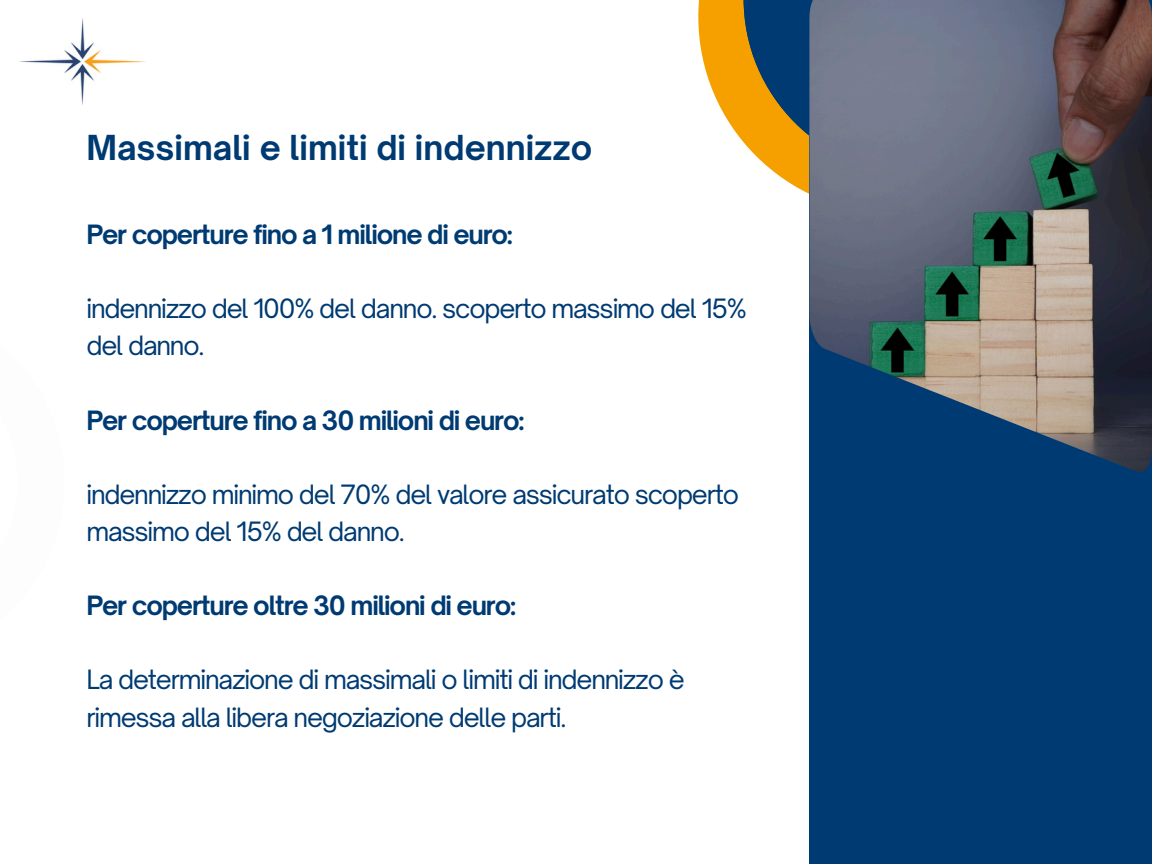
<style>
.page{position:relative;width:1152px;height:864px;background:#fff}
.page>*{position:absolute;margin:0;border:0;box-sizing:border-box;transform-origin:0 0}
.t1{font:700 33px "Open Sauce One";color:#003a73}
.t2{font:25.5px/37.2px "Open Sauce One";letter-spacing:-.045em;color:#003a73}
.t3{font:700 25.5px "Open Sauce One";letter-spacing:-.045em;color:#003a73}
</style>
<div class="page">
<svg style="left:698px;top:0;width:111px;height:194px"></svg>
<svg style="left:744px;top:0;width:65px;height:174px;background:#706c49"></svg>
<div style="left:809px;top:0;width:343px;height:864px;background:#003a73"></div>
<img style="left:809px;top:0;width:343px;height:472px">
<img style="left:19px;top:18px;width:126px;height:87px">
<p class="t1" style="left:86px;top:127px;width:507px">Massimali e limiti di indennizzo</p>
<p class="t3" style="left:86px;top:218px;width:428px">Per coperture fino a 1 milione di euro:</p>
<p class="t2" style="left:86px;top:290px;width:662px">indennizzo del 100% del danno. scoperto massimo del 15% del danno.</p>
<h1 class="t3" style="left:86px;top:404px;width:440px">Per coperture fino a 30 milioni di euro:</h1>
<h2 class="t2" style="left:86px;top:475px;width:654px">indennizzo minimo del 70% del valore assicurato scoperto massimo del 15% del danno.</h2>
<p class="t3" style="left:86px;top:590px;width:431px">Per coperture oltre 30 milioni di euro:</p>
<h2 class="t2" style="left:86px;top:661px;width:600px">La determinazione di massimali o limiti di indennizzo è rimessa alla libera negoziazione delle parti.</h2>
</div>
